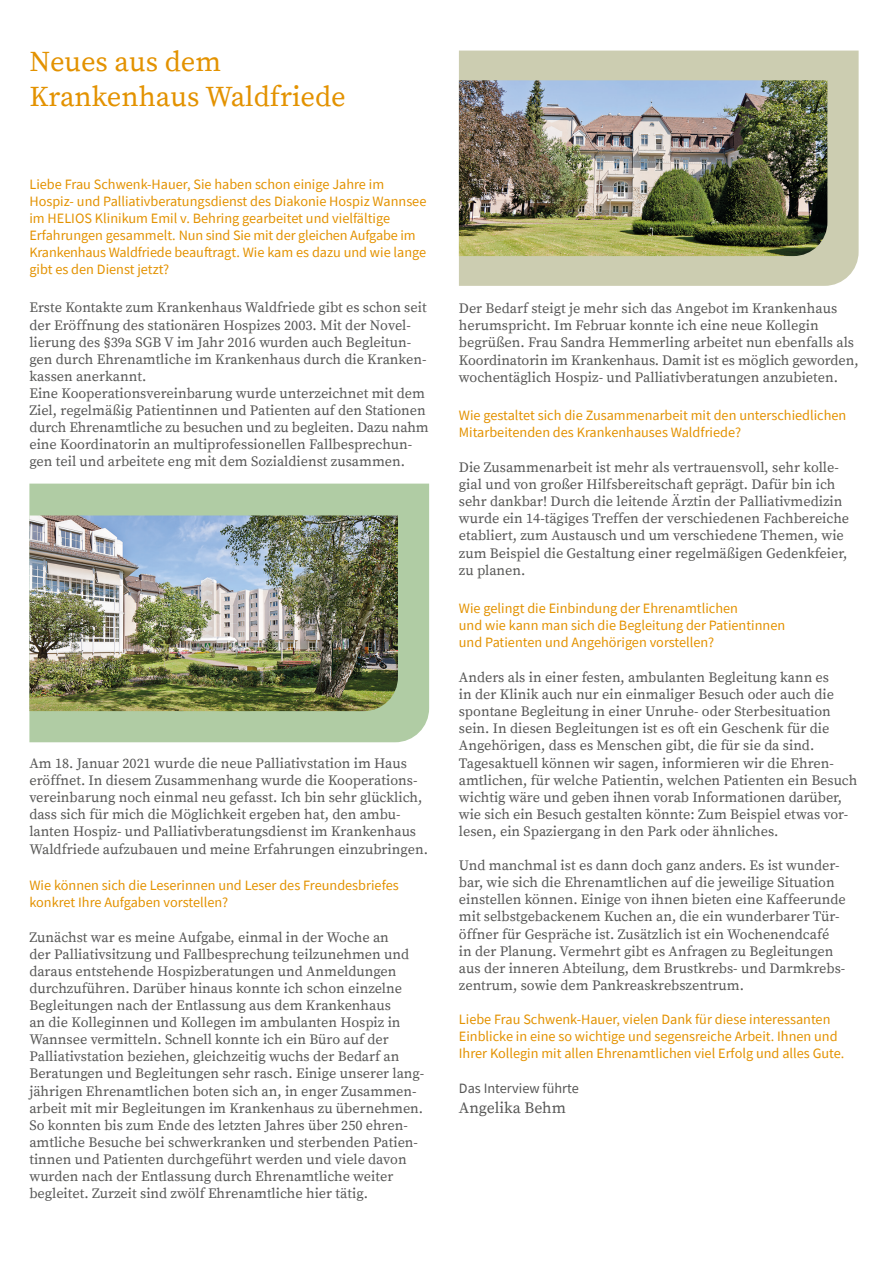
<style>
.page{position:relative;width:893px;height:1263px;background:#fff}
.page>*{position:absolute;margin:0;border:0;box-sizing:border-box;transform-origin:0 0}
.t1{font:28.5px/34.2px "Source Serif Pro";color:#e39200}
.t2{font:15.75px "Source Serif Pro";color:#575756}
.t3{font:14.25px/17.1px "Source Serif Pro";color:#575756}
.t4{font:14.25px/17.1px "Source Sans Pro";color:#e39200}
.t5{font:14.25px "Source Sans Pro";color:#575756}
</style>
<div class="page">
<div style="left:459px;top:51px;width:400px;height:235px;background:#cccdb1"></div>
<div style="left:29px;top:484px;width:400px;height:258px;background:#b0cca4"></div>
<img style="left:29px;top:515px;width:369px;height:196px">
<img style="left:459px;top:80px;width:368px;height:176px">
<h1 class="t1" style="left:29px;top:46px;width:318px">Neues aus dem<br>Krankenhaus Waldfriede</h1>
<p class="t4" style="left:29px;top:175px;width:399px">Liebe Frau Schwenk-Hauer, Sie haben schon einige Jahre im Hospiz- und Palliativberatungsdienst des Diakonie Hospiz Wannsee im HELIOS Klinikum Emil v. Behring gearbeitet und vielfältige Erfahrungen gesammelt. Nun sind Sie mit der gleichen Aufgabe im Krankenhaus Waldfriede beauftragt. Wie kam es dazu und wie lange gibt es den Dienst jetzt?</p>
<p class="t3" style="left:29px;top:300px;width:401px">Erste Kontakte zum Krankenhaus Waldfriede gibt es schon seit der Eröffnung des stationären Hospizes 2003. Mit der Novel&shy;lierung des §39a SGB V im Jahr 2016 wurden auch Begleitun&shy;gen durch Ehrenamtliche im Krankenhaus durch die Kranken&shy;kassen anerkannt.<br>Eine Kooperationsvereinbarung wurde unterzeichnet mit dem Ziel, regelmäßig Patientinnen und Patienten auf den Stationen durch Ehrenamtliche zu besuchen und zu begleiten. Dazu nahm eine Koordinatorin an multiprofessionellen Fallbesprechun&shy;gen teil und arbeitete eng mit dem Sozialdienst zusammen.</p>
<p class="t3" style="left:29px;top:755px;width:400px">Am 18. Januar 2021 wurde die neue Palliativstation im Haus eröffnet. In diesem Zusammenhang wurde die Kooperations&shy;vereinbarung noch einmal neu gefasst. Ich bin sehr glücklich, dass sich für mich die Möglichkeit ergeben hat, den ambu&shy;lanten Hospiz- und Palliativberatungsdienst im Krankenhaus Waldfriede aufzubauen und meine Erfahrungen einzubringen.</p>
<p class="t4" style="left:29px;top:877px;width:371px">Wie können sich die Leserinnen und Leser des Freundesbriefes konkret Ihre Aufgaben vorstellen?</p>
<p class="t3" style="left:29px;top:929px;width:396px">Zunächst war es meine Aufgabe, einmal in der Woche an<br>der Palliativsitzung und Fallbesprechung teilzunehmen und daraus entstehende Hospizberatungen und Anmeldungen durchzuführen. Darüber hinaus konnte ich schon einzelne Begleitungen nach der Entlassung aus dem Krankenhaus<br>an die Kolleginnen und Kollegen im ambulanten Hospiz in Wannsee vermitteln. Schnell konnte ich ein Büro auf der Palliativstation beziehen, gleichzeitig wuchs der Bedarf an Beratungen und Begleitungen sehr rasch. Einige unserer lang&shy;jährigen Ehrenamtlichen boten sich an, in enger Zusammen&shy;arbeit mit mir Begleitungen im Krankenhaus zu übernehmen.<br>So konnten bis zum Ende des letzten Jahres über 250 ehren&shy;amtliche Besuche bei schwerkranken und sterbenden Patien&shy;tinnen und Patienten durchgeführt werden und viele davon wurden nach der Entlassung durch Ehrenamtliche weiter begleitet. Zurzeit sind zwölf Ehrenamtliche hier tätig.</p>
<p class="t3" style="left:459px;top:301px;width:401px">Der Bedarf steigt je mehr sich das Angebot im Krankenhaus herumspricht. Im Februar konnte ich eine neue Kollegin begrüßen. Frau Sandra Hemmerling arbeitet nun ebenfalls als Koordinatorin im Krankenhaus. Damit ist es möglich geworden, wochentäglich Hospiz- und Palliativberatungen anzubieten.</p>
<p class="t4" style="left:459px;top:406px;width:389px">Wie gestaltet sich die Zusammenarbeit mit den unterschiedlichen<br>Mitarbeitenden des Krankenhauses Waldfriede?</p>
<p class="t3" style="left:459px;top:459px;width:392px">Die Zusammenarbeit ist mehr als vertrauensvoll, sehr kolle&shy;gial und von großer Hilfsbereitschaft geprägt. Dafür bin ich sehr dankbar! Durch die leitende Ärztin der Palliativmedizin wurde ein 14-tägiges Treffen der verschiedenen Fachbereiche etabliert, zum Austausch und um verschiedene Themen, wie zum Beispiel die Gestaltung einer regelmäßigen Gedenkfeier, zu planen.</p>
<p class="t4" style="left:459px;top:599px;width:328px">Wie gelingt die Einbindung der Ehrenamtlichen<br>und wie kann man sich die Begleitung der Patientinnen und Patienten und Angehörigen vorstellen?</p>
<p class="t3" style="left:459px;top:669px;width:400px">Anders als in einer festen, ambulanten Begleitung kann es<br>in der Klinik auch nur ein einmaliger Besuch oder auch die spontane Begleitung in einer Unruhe- oder Sterbesituation sein. In diesen Begleitungen ist es oft ein Geschenk für die Angehörigen, dass es Menschen gibt, die für sie da sind.<br>Tagesaktuell können wir sagen, informieren wir die Ehren&shy;amtlichen, für welche Patientin, welchen Patienten ein Besuch wichtig wäre und geben ihnen vorab Informationen darüber, wie sich ein Besuch gestalten könnte: Zum Beispiel etwas vor&shy;lesen, ein Spaziergang in den Park oder ähnliches.</p>
<p class="t3" style="left:459px;top:857px;width:388px">Und manchmal ist es dann doch ganz anders. Es ist wunder&shy;bar, wie sich die Ehrenamtlichen auf die jeweilige Situation einstellen können. Einige von ihnen bieten eine Kaffeerunde mit selbstgebackenem Kuchen an, die ein wunderbarer Tür&shy;öffner für Gespräche ist. Zusätzlich ist ein Wochenendcafé in der Planung. Vermehrt gibt es Anfragen zu Begleitungen aus der inneren Abteilung, dem Brustkrebs- und Darmkrebs&shy;zentrum, sowie dem Pankreaskrebszentrum.</p>
<p class="t4" style="left:459px;top:1011px;width:387px">Liebe Frau Schwenk-Hauer, vielen Dank für diese interessanten<br>Einblicke in eine so wichtige und segensreiche Arbeit. Ihnen und<br>Ihrer Kollegin mit allen Ehrenamtlichen viel Erfolg und alles Gute.</p>
<p class="t5" style="left:459px;top:1079px;width:121px">Das Interview führte</p>
<p class="t2" style="left:459px;top:1098px;width:109px">Angelika Behm</p>
</div>
